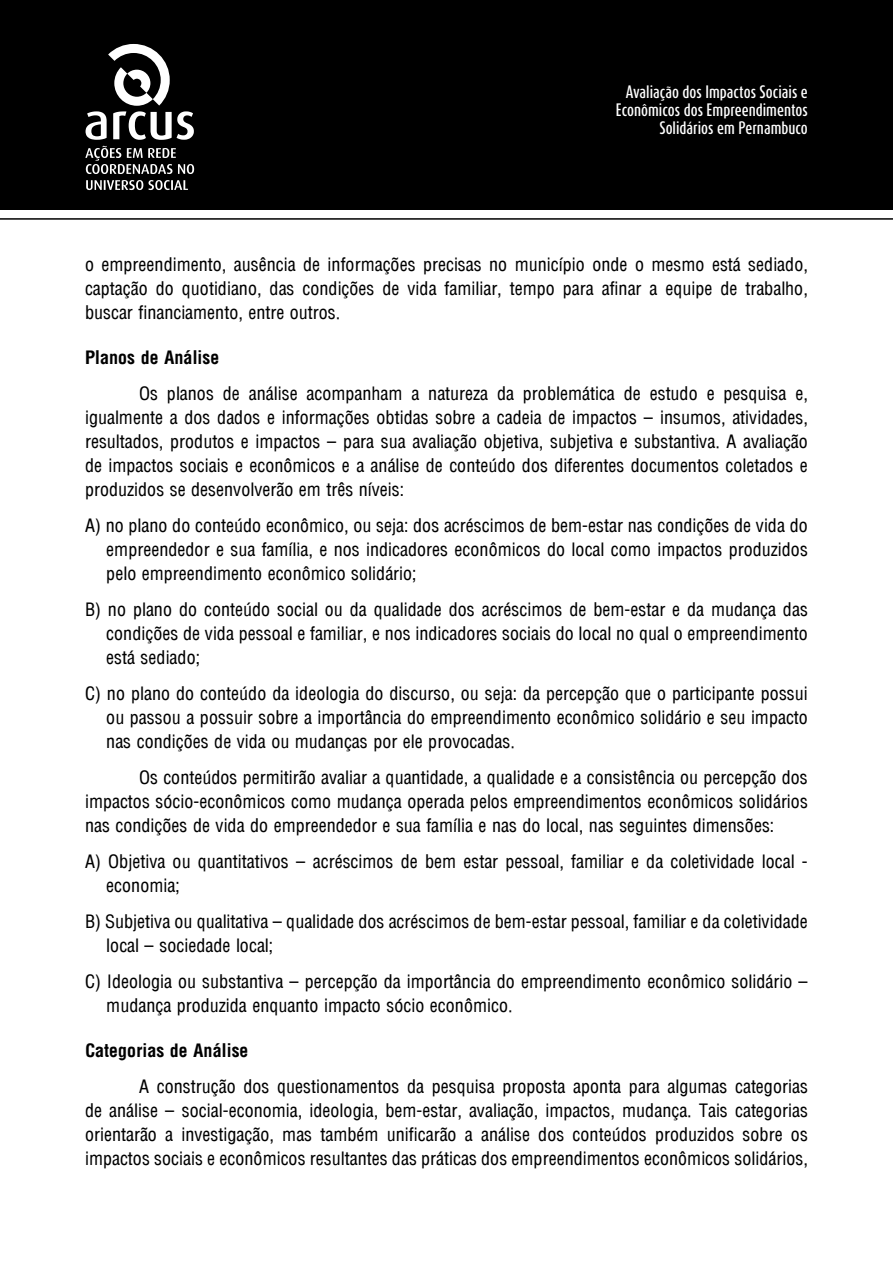
<style>
.page{position:relative;width:893px;height:1263px;background:#fff}
.page>*{position:absolute;margin:0;border:0;box-sizing:border-box;transform-origin:0 0}
.t1{font:18px/24px "Arena Condensed";color:#000;text-align:justify}
.t2{font:700 condensed 18px "Arena";color:#000}
.t3{font:500 15px/18px "Dax Compact";color:#fff;text-align:right}
</style>
<div class="page">
<div style="left:0;top:0;width:893px;height:210px;background:#000"></div>
<hr style="left:0;top:218px;width:893px;height:2px;background:#000">
<svg style="left:86px;top:44px;width:108px;height:96px"></svg>
<svg style="left:85px;top:146px;width:109px;height:44px"></svg>
<p class="t3" style="left:616px;top:82px;width:193px">Avaliação dos Impactos Sociais e<br>Econômicos dos Empreendimentos<br>Solidários em Pernambuco</p>
<p class="t1" style="left:85px;top:252px;width:724px">o empreendimento, ausência de informações precisas no município onde o mesmo está sediado, captação do quotidiano, das condições de vida familiar, tempo para afinar a equipe de trabalho, buscar financiamento, entre outros.</p>
<p class="t2" style="left:85px;top:346px;width:136px">Planos de Análise</p>
<p class="t1" style="left:85px;top:381px;width:724px;text-indent:54px">Os planos de análise acompanham a natureza da problemática de estudo e pesquisa e, igualmente a dos dados e informações obtidas sobre a cadeia de impactos – insumos, atividades, resultados, produtos e impactos – para sua avaliação objetiva, subjetiva e substantiva. A avaliação de impactos sociais e econômicos e a análise de conteúdo dos diferentes documentos coletados e produzidos se desenvolverão em três níveis:</p>
<p class="t1" style="left:106px;top:513px;width:703px;text-indent:-21px">A) no plano do conteúdo econômico, ou seja: dos acréscimos de bem-estar nas condições de vida do empreendedor e sua família, e nos indicadores econômicos do local como impactos produzidos pelo empreendimento econômico solidário;</p>
<p class="t1" style="left:106px;top:597px;width:703px;text-indent:-21px">B) no plano do conteúdo social ou da qualidade dos acréscimos de bem-estar e da mudança das condições de vida pessoal e familiar, e nos indicadores sociais do local no qual o empreendimento está sediado;</p>
<p class="t1" style="left:106px;top:681px;width:703px;text-indent:-21px">C) no plano do conteúdo da ideologia do discurso, ou seja: da percepção que o participante possui ou passou a possuir sobre a importância do empreendimento econômico solidário e seu impacto nas condições de vida ou mudanças por ele provocadas.</p>
<p class="t1" style="left:85px;top:765px;width:724px;text-indent:54px">Os conteúdos permitirão avaliar a quantidade, a qualidade e a consistência ou percepção dos impactos sócio-econômicos como mudança operada pelos empreendimentos econômicos solidários nas condições de vida do empreendedor e sua família e nas do local, nas seguintes dimensões:</p>
<p class="t1" style="left:106px;top:849px;width:703px;text-indent:-21px">A) Objetiva ou quantitativos – acréscimos de bem estar pessoal, familiar e da coletividade local - economia;</p>
<p class="t1" style="left:106px;top:909px;width:703px;text-indent:-21px">B) Subjetiva ou qualitativa – qualidade dos acréscimos de bem-estar pessoal, familiar e da coletividade local – sociedade local;</p>
<p class="t1" style="left:106px;top:969px;width:703px;text-indent:-21px">C) Ideologia ou substantiva – percepção da importância do empreendimento econômico solidário – mudança produzida enquanto impacto sócio econômico.</p>
<p class="t2" style="left:85px;top:1039px;width:165px">Categorias de Análise</p>
<p class="t1" style="left:85px;top:1074px;width:724px;text-indent:54px">A construção dos questionamentos da pesquisa proposta aponta para algumas categorias de análise – social-economia, ideologia, bem-estar, avaliação, impactos, mudança. Tais categorias orientarão a investigação, mas também unificarão a análise dos conteúdos produzidos sobre os impactos sociais e econômicos resultantes das práticas dos empreendimentos econômicos solidários,</p>
</div>
